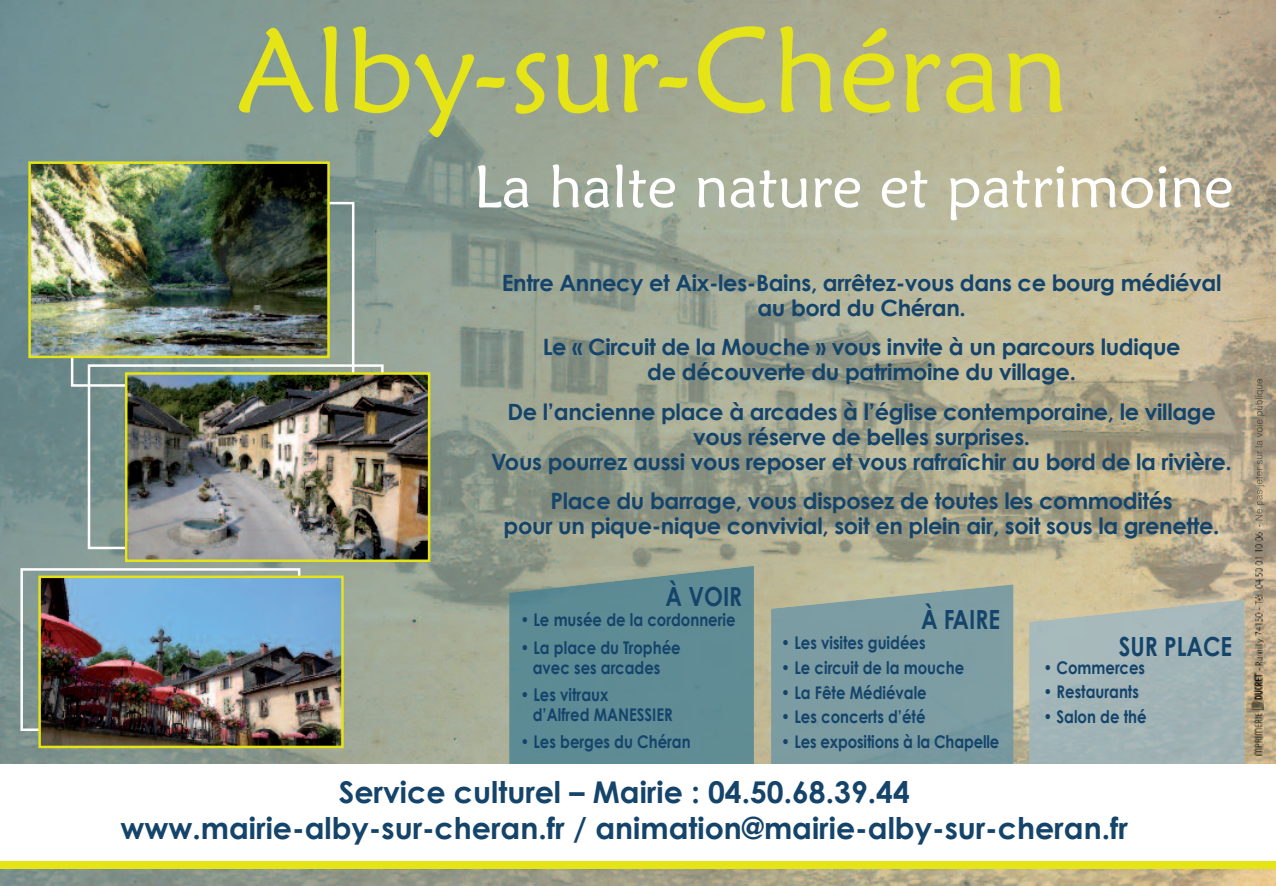
<style>
.page{position:relative;width:1276px;height:886px;background:#fff}
.page>*{position:absolute;margin:0;border:0;box-sizing:border-box;transform-origin:0 0}
.t1{font:120px "Maiandra GD";color:#e4e417}
.t2{font:60px "Maiandra GD";color:#fff}
.t3{font:700 30px/36px "Century Gothic";color:#15446b;text-align:center}
.t4{font:700 26.5px "Century Gothic";color:#15446b;scale:.85 1}
.t5{font:700 22.5px/25px "Century Gothic";letter-spacing:-.015em;color:#15446b;text-align:center}
.t6{font:700 17.5px/20px "Century Gothic";color:#15446b;text-align:center;scale:.85 1}
</style>
<div class="page">
<img style="left:0;top:0;width:1276px;height:886px">
<div style="left:0;top:772px;width:1276px;height:97px;background:#e4e417"></div>
<div style="left:88px;top:364px;width:296px;height:185px;border:2px solid #fff"></div>
<div style="left:20px;top:568px;width:280px;height:163px;border:2px solid #fff"></div>
<img style="left:509px;top:566px;width:245px;height:198px">
<img style="left:771px;top:584px;width:242px;height:180px">
<img style="left:1029px;top:599px;width:215px;height:165px">
<img style="left:31px;top:164px;width:296px;height:191px">
<div style="left:28px;top:161px;width:302px;height:197px;border:2px solid #e4e417"></div>
<div style="left:0;top:764px;width:1276px;height:96px;background:#fff"></div>
<img style="left:41px;top:578px;width:300px;height:167px">
<div style="left:38px;top:575px;width:306px;height:173px;border:2px solid #e4e417"></div>
<img style="left:128px;top:375px;width:299px;height:184px">
<div style="left:125px;top:372px;width:305px;height:190px;border:2px solid #e4e417"></div>
<img style="left:1245px;top:532px;width:18px;height:224px">
<img style="left:1255px;top:479px;width:9px;height:48px">
<h1 class="t1" style="left:236px;top:-3px;width:834px">Alby-sur-Chéran</h1>
<h2 class="t2" style="left:473px;top:150px;width:761px">La halte nature et patrimoine</h2>
<p class="t5" style="left:502px;top:270px;width:721px">entre annecy et aix-les-Bains, arrêtez-vous dans ce bourg médiéval au bord du chéran.</p>
<p class="t5" style="left:543px;top:334px;width:639px">le « circuit de la Mouche » vous invite à un parcours ludique de découverte du patrimoine du village.</p>
<p class="t5" style="left:491px;top:398px;width:742px">De l’ancienne place à arcades à l’église contemporaine, le village vous réserve de belles surprises.<br>vous pourrez aussi vous reposer et vous rafraîchir au bord de la rivière.</p>
<p class="t5" style="left:503px;top:487px;width:717px">place du barrage, vous disposez de toutes les commodités<br>pour un pique-nique convivial, soit en plein air, soit sous la grenette.</p>
<p class="t4" style="left:665px;top:580px;width:92px">À voir</p>
<p class="t6" style="left:520px;top:609px;width:255px">• le musée de la cordonnerie</p>
<p class="t6" style="left:520px;top:637px;width:190px">• la place du Trophée avec ses arcades</p>
<p class="t6" style="left:533px;top:684px;width:166px;text-align:left;text-indent:-12px">• les vitraux<br>d’alfred MaNeSSier</p>
<p class="t6" style="left:520px;top:731px;width:202px">• les berges du chéran</p>
<p class="t4" style="left:921px;top:603px;width:94px">À faire</p>
<p class="t6" style="left:781px;top:632px;width:171px">• les visites guidées</p>
<p class="t6" style="left:781px;top:657px;width:217px">• le circuit de la mouche</p>
<p class="t6" style="left:781px;top:682px;width:173px">• la fête Médiévale</p>
<p class="t6" style="left:781px;top:706px;width:171px">• les concerts d’été</p>
<p class="t6" style="left:781px;top:731px;width:258px">• les expositions à la chapelle</p>
<p class="t4" style="left:1118px;top:630px;width:135px">Sur place</p>
<p class="t6" style="left:1043px;top:657px;width:121px">• commerces</p>
<p class="t6" style="left:1043px;top:681px;width:114px">• restaurants</p>
<p class="t6" style="left:1043px;top:706px;width:123px">• Salon de thé</p>
<h3 class="t3" style="left:120px;top:773px;width:1009px">Service culturel – Mairie : 04.50.68.39.44 www.mairie-alby-sur-cheran.fr / animation@mairie-alby-sur-cheran.fr</h3>
</div>
